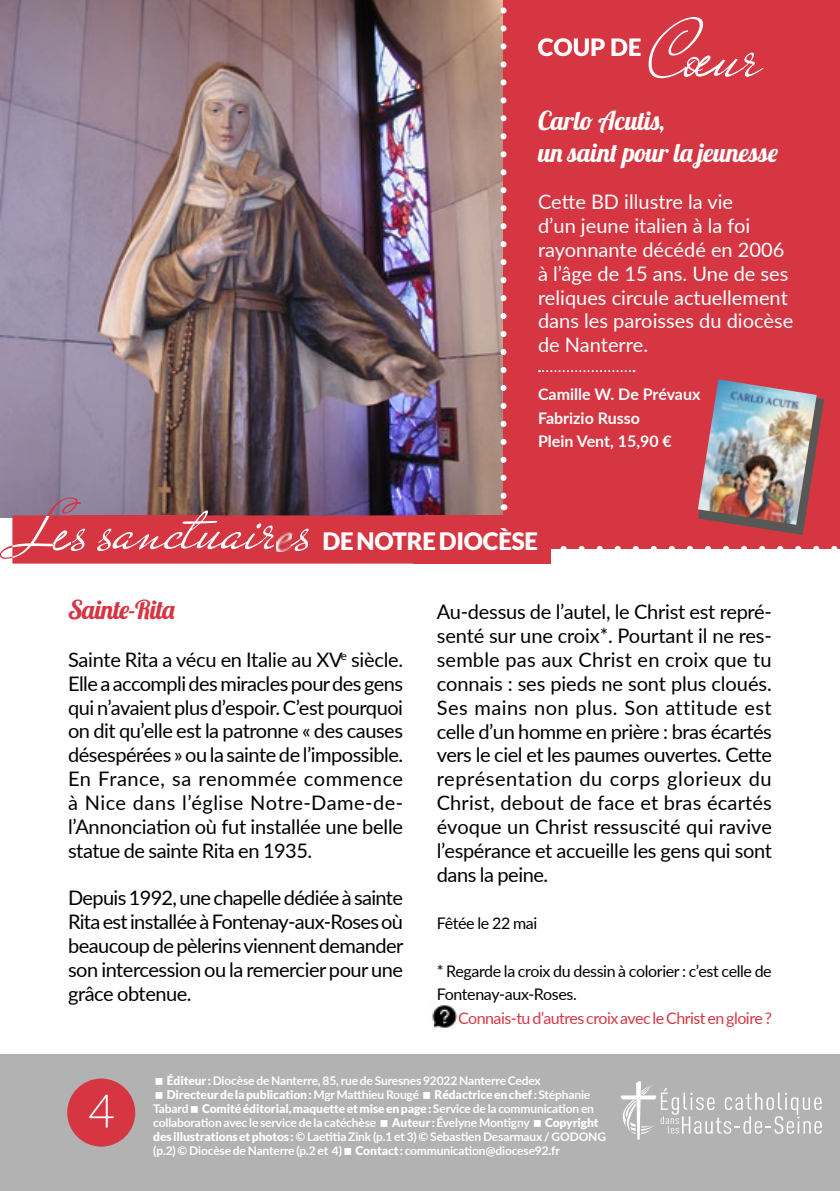
<style>
.page{position:relative;width:840px;height:1191px;background:#fff}
.page>*{position:absolute;margin:0;border:0;box-sizing:border-box;transform-origin:0 0}
.t1{font:80px "Mr De Haviland";letter-spacing:-.01em;color:#fff}
.t2{font:26px/32px "Lobster 1.4";letter-spacing:.035em;color:#fff}
.t3{font:26px "Lobster 1.4";letter-spacing:-.005em;color:#d63642}
.t4{font:900 24px "Lato";letter-spacing:-.01em;color:#fff}
.t5{font:20px/23.8px "Lato";letter-spacing:-.025em;color:#000;text-align:justify}
.t6{font:20px/23.8px "Lato";color:#fff}
.t7{font:16px/23.8px "Lato";letter-spacing:-.025em;color:#000}
.t8{font:700 16px/23.8px "Lato";color:#fff}
.t9{font:16px "Lato";letter-spacing:-.03em;color:#d63642}
.t10{font:700 12px/14px "Lato";letter-spacing:-.01em;color:#fff}
.s1{font-weight:900}
</style>
<div class="page">
<img style="left:0;top:0;width:503px;height:515px">
<div style="left:0;top:1054px;width:839px;height:137px;background:#b3b2b2"></div>
<div style="left:67px;top:1078px;width:68px;height:68px;background:#d63642;border-radius:50%"></div>
<svg style="left:89px;top:1094px;width:25px;height:33px"></svg>
<div style="left:503px;top:0;width:336px;height:549px;background:#d63642"></div>
<svg style="left:538px;top:370px;width:96px;height:2px"></svg>
<svg style="left:538px;top:38px;width:102px;height:18px"></svg>
<svg style="left:648px;top:17px;width:114px;height:61px"></svg>
<svg style="left:620px;top:1081px;width:201px;height:58px"></svg>
<svg style="left:550px;top:546px;width:290px;height:6px"></svg>
<svg style="left:740px;top:394px;width:83px;height:141px"></svg>
<img style="left:698px;top:379px;width:118px;height:146px">
<div style="left:13px;top:516px;width:419px;height:48px;background:#e58289"></div>
<div style="left:413px;top:515px;width:137px;height:48px;background:#d63642"></div>
<svg style="left:500px;top:0;width:6px;height:498px"></svg>
<img style="left:432px;top:1005px;width:25px;height:23px">
<svg style="left:0;top:497px;width:432px;height:66px;background:#b84553"></svg>
<h2 class="t2" style="left:537px;top:104px;width:241px">Carlo Acutis,<br>un saint pour la jeunesse</h2>
<p class="t6" style="left:537px;top:189px;width:256px">Cette BD illustre la vie<br>d’un jeune italien à la foi rayonnante décédé en 2006 à l’âge de 15 ans. Une de ses reliques circule actuellement dans les paroisses du diocèse de Nanterre.</p>
<p class="t8" style="left:537px;top:381px;width:164px">Camille W. De Prévaux<br>Fabrizio Russo<br>Plein Vent, 15,90 €</p>
<h1 class="t1" style="left:72px;top:476px;width:241px">s sanctuaires</h1>
<p class="t4" style="left:322px;top:527px;width:217px">DE NOTRE DIOCÈSE</p>
<h2 class="t3" style="left:68px;top:593px;width:108px">Sainte-Rita</h2>
<p class="t5" style="left:68px;top:647px;width:336px">Sainte Rita a vécu en Italie au XV<sup>e</sup> siècle.<br>Elle a accompli des miracles pour des gens qui n’avaient plus d’espoir. C’est pourquoi on dit qu’elle est la patronne « des causes désespérées » ou la sainte de l’impossible.<br>En France, sa renommée commence à Nice dans l’église Notre-Dame-de&shy;l’Annonciation où fut installée une belle statue de sainte Rita en 1935.</p>
<p class="t5" style="left:68px;top:885px;width:336px">Depuis 1992, une chapelle dédiée à sainte Rita est installée à Fontenay-aux-Roses où beaucoup de pèlerins viennent demander son intercession ou la remercier pour une grâce obtenue.</p>
<p class="t5" style="left:436px;top:599px;width:336px">Au-dessus de l’autel, le Christ est repré&shy;senté sur une croix*. Pourtant il ne res&shy;semble pas aux Christ en croix que tu connais : ses pieds ne sont plus cloués.<br>Ses mains non plus. Son attitude est celle d’un homme en prière : bras écartés vers le ciel et les paumes ouvertes. Cette représentation du corps glorieux du Christ, debout de face et bras écartés évoque un Christ ressuscité qui ravive l’espérance et accueille les gens qui sont dans la peine.</p>
<p class="t7" style="left:436px;top:910px;width:102px">Fêtée le 22 mai</p>
<p class="t7" style="left:436px;top:958px;width:336px">* Regarde la croix du dessin à colorier : c’est celle de<br>Fontenay-aux-Roses.</p>
<p class="t9" style="left:458px;top:1007px;width:315px">Connais-tu d’autres croix avec le Christ en gloire ?</p>
<p class="t10" style="left:167px;top:1073px;width:375px"><span class="s1">Éditeur :</span> Diocèse de Nanterre, 85, rue de Suresnes 92022 Nanterre Cedex<br><span class="s1">Directeur de la publication :</span> Mgr Matthieu Rougé</p>
<p class="t10" style="left:153px;top:1087px;width:442px;text-indent:281px"><span class="s1">Rédactrice en chef :</span> Stéphanie<br>Tabard <span class="s1">Comité éditorial, maquette et mise en page :</span> Service de la communication en collaboration avec le service de la catéchèse</p>
<p class="t10" style="left:391px;top:1115px;width:139px"><span class="s1">Auteur :</span> Évelyne Montigny</p>
<p class="t10" style="left:153px;top:1115px;width:454px;text-indent:391px"><span class="s1">Copyright des illustrations et photos :</span> © Laetitia Zink (p.1 et 3) © Sebastien Desarmaux / GODONG (p.2) © Diocèse de Nanterre (p.2 et 4) <span class="s1">Contact :</span> communication@diocese92.fr</p>
</div>
